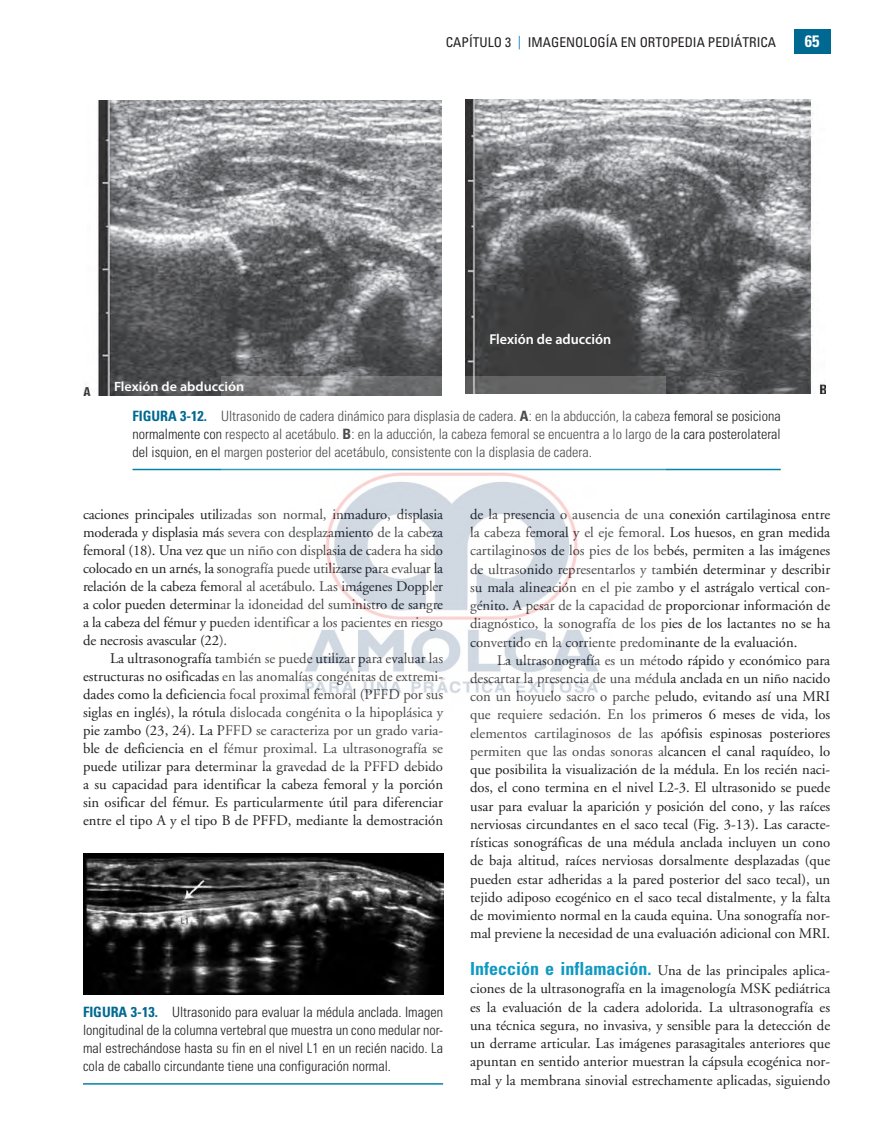
<style>
.page{position:relative;width:887px;height:1144px;background:#fff}
.page>*{position:absolute;margin:0;border:0;box-sizing:border-box;transform-origin:0 0}
.t1{font:700 condensed 16.5px "Univers";color:#fff}
.t2{font:14.7px/18.3px "Adobe Garamond";color:#231f20;text-align:justify}
.t3{font:600 14.4px "Myriad Pro";color:#fff}
.t4{font:300 condensed 14.25px/18px "Univers";color:#231f20;text-align:justify}
.t5{font:condensed 13.5px "Univers";color:#231f20}
.t6{font:600 13.5px "Myriad Pro";color:#fff;scale:1.05 1}
.s1{color:#0083b6}
.s2{font-weight:700;color:#006991}
.s3{font-weight:700}
.s4{font-family:"Univers";font-weight:700;font-stretch:condensed;font-size:18px;color:#1099c2}
</style>
<div class="page">
<div style="left:794px;top:30px;width:36px;height:24px;background:#006991"></div>
<img style="left:83px;top:101px;width:359px;height:294px">
<img style="left:465px;top:99px;width:360px;height:295px">
<hr style="left:132px;top:469px;width:648px;height:1px;background:#0184aa">
<img style="left:83px;top:854px;width:360px;height:140px">
<hr style="left:83px;top:1083px;width:360px;height:2px;background:#0184aa">
<img style="left:222px;top:376px;width:443px;height:317px">
<p class="t5" style="left:446px;top:34px;width:332px">CAPÍTULO 3 <span class="s1">|</span> IMAGENOLOGÍA EN ORTOPEDIA PEDIÁTRICA</p>
<p class="t1" style="left:805px;top:31px;width:16px">65</p>
<p class="t6" style="left:114px;top:378px;width:125px">Flexión de abducción</p>
<p class="t3" style="left:489px;top:330px;width:123px">Flexión de aducción</p>
<p class="t4" style="left:132px;top:407px;width:650px"><span class="s2">FIGURA 3-12.</span> Ultrasonido de cadera dinámico para displasia de cadera. <span class="s3">A</span>: en la abducción, la cabeza femoral se posiciona normalmente con respecto al acetábulo. <span class="s3">B</span>: en la aducción, la cabeza femoral se encuentra a lo largo de la cara posterolateral del isquion, en el margen posterior del acetábulo, consistente con la displasia de cadera.</p>
<p class="t2" style="left:83px;top:506px;width:362px">caciones principales utilizadas son normal, inmaduro, displasia moderada y displasia más severa con desplazamiento de la cabeza femoral (18). Una vez que un niño con displasia de cadera ha sido colocado en un arnés, la sonografía puede utilizarse para evaluar la relación de la cabeza femoral al acetábulo. Las imágenes Doppler a color pueden determinar la idoneidad del suministro de sangre a la cabeza del fémur y pueden identificar a los pacientes en riesgo de necrosis avascular (22).</p>
<p class="t2" style="left:83px;top:650px;width:362px;text-indent:27px">La ultrasonografía también se puede utilizar para evaluar las estructuras no osificadas en las anomalías congénitas de extremi&shy;dades como la deficiencia focal proximal femoral (PFFD por sus siglas en inglés), la rótula dislocada congénita o la hipoplásica y pie zambo (23, 24). La PFFD se caracteriza por un grado varia&shy;ble de deficiencia en el fémur proximal. La ultrasonografía se puede utilizar para determinar la gravedad de la PFFD debido a su capacidad para identificar la cabeza femoral y la porción sin osificar del fémur. Es particularmente útil para diferenciar entre el tipo A y el tipo B de PFFD, mediante la demostración</p>
<p class="t4" style="left:83px;top:1003px;width:362px"><span class="s2">FIGURA 3-13.</span> Ultrasonido para evaluar la médula anclada. Imagen longitudinal de la columna vertebral que muestra un cono medular nor&shy;mal estrechándose hasta su fin en el nivel L1 en un recién nacido. La cola de caballo circundante tiene una configuración normal.</p>
<p class="t2" style="left:470px;top:505px;width:362px">de la presencia o ausencia de una conexión cartilaginosa entre la cabeza femoral y el eje femoral. Los huesos, en gran medida cartilaginosos de los pies de los bebés, permiten a las imágenes de ultrasonido representarlos y también determinar y describir su mala alineación en el pie zambo y el astrágalo vertical con&shy;génito. A pesar de la capacidad de proporcionar información de diagnóstico, la sonografía de los pies de los lactantes no se ha convertido en la corriente predominante de la evaluación.</p>
<p class="t2" style="left:470px;top:651px;width:362px;text-indent:27px">La ultrasonografía es un método rápido y económico para descartar la presencia de una médula anclada en un niño nacido con un hoyuelo sacro o parche peludo, evitando así una MRI que requiere sedación. En los primeros 6 meses de vida, los elementos cartilaginosos de las apófisis espinosas posteriores permiten que las ondas sonoras alcancen el canal raquídeo, lo que posibilita la visualización de la médula. En los recién naci&shy;dos, el cono termina en el nivel L2-3. El ultrasonido se puede usar para evaluar la aparición y posición del cono, y las raíces nerviosas circundantes en el saco tecal (Fig. 3-13). Las caracte&shy;rísticas sonográficas de una médula anclada incluyen un cono de baja altitud, raíces nerviosas dorsalmente desplazadas (que pueden estar adheridas a la pared posterior del saco tecal), un tejido adiposo ecogénico en el saco tecal distalmente, y la falta de movimiento normal en la cauda equina. Una sonografía nor&shy;mal previene la necesidad de una evaluación adicional con MRI.</p>
<p class="t2" style="left:470px;top:962px;width:362px"><span class="s4">Infección e inflamación.</span> Una de las principales aplica&shy;ciones de la ultrasonografía en la imagenología MSK pediátrica es la evaluación de la cadera adolorida. La ultrasonografía es una técnica segura, no invasiva, y sensible para la detección de un derrame articular. Las imágenes parasagitales anteriores que apuntan en sentido anterior muestran la cápsula ecogénica nor&shy;mal y la membrana sinovial estrechamente aplicadas, siguiendo</p>
</div>
